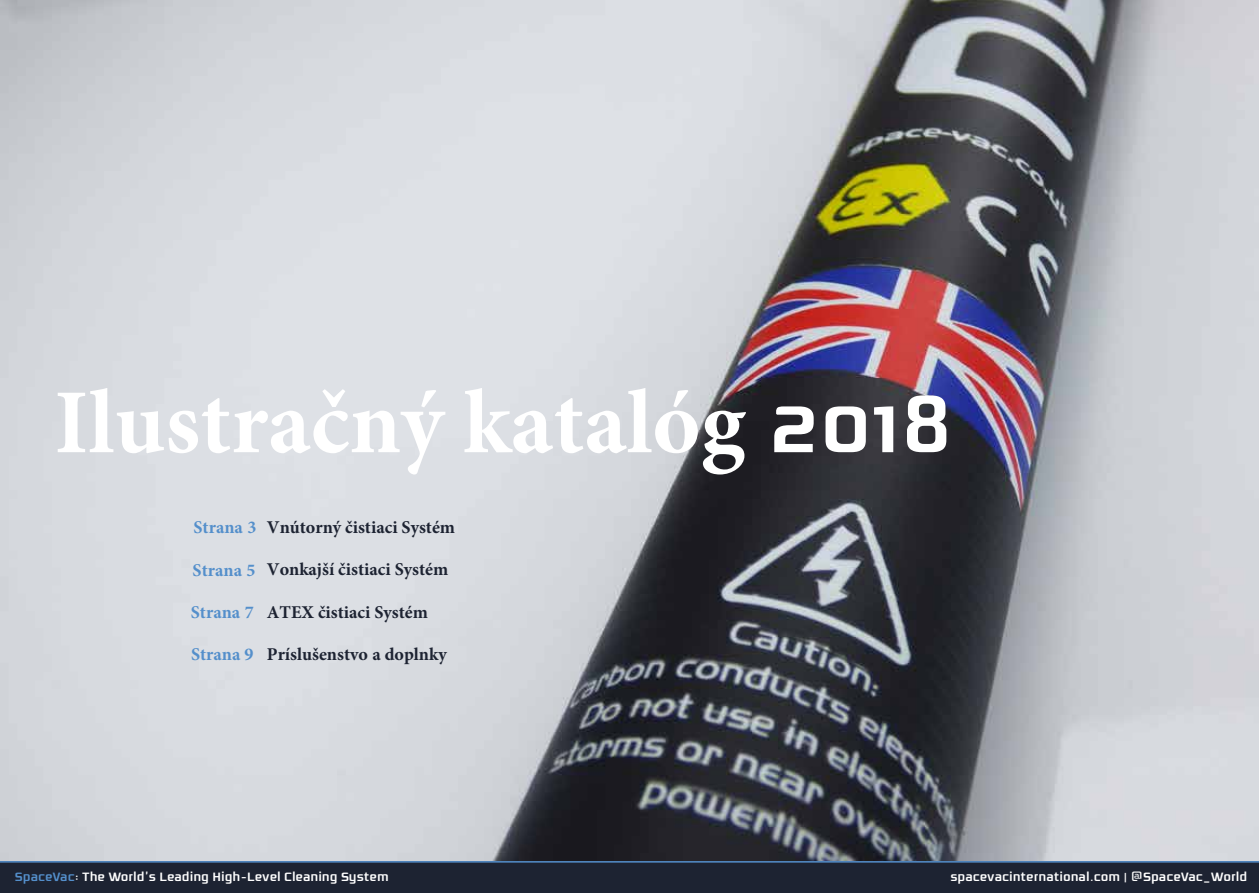
<style>
.page{position:relative;width:1259px;height:893px;background:#fff}
.page>*{position:absolute;margin:0;border:0;box-sizing:border-box;transform-origin:0 0}
.t1{font:700 91.5px "Minion Pro";color:#fff}
.t2{font:700 18px "Minion Pro";color:#1d2332}
.t3{font:700 18px "Minion Pro";color:#548fcb}
.t4{font:700 13.5px "Resea";color:#fff}
.s1{font-family:"Resea"}
.s2{color:#548fcb}
</style>
<div class="page">
<img style="left:0;top:0;width:1259px;height:861px">
<div style="left:0;top:861px;width:1259px;height:32px;background:#1d2332"></div>
<h1 class="t1" style="left:54px;top:358px;width:900px">Ilustračný katalóg <span class="s1">2018</span></h1>
<h2 class="t3" style="left:193px;top:514px;width:64px">Strana 3</h2>
<h2 class="t3" style="left:193px;top:557px;width:64px">Strana 5</h2>
<h2 class="t3" style="left:191px;top:599px;width:64px">Strana 7</h2>
<h2 class="t3" style="left:191px;top:642px;width:64px">Strana 9</h2>
<h2 class="t2" style="left:267px;top:514px;width:190px">Vnútorný čistiaci Systém</h2>
<h2 class="t2" style="left:267px;top:557px;width:183px">Vonkajší čistiaci Systém</h2>
<h2 class="t2" style="left:267px;top:599px;width:162px">ATEX čistiaci Systém</h2>
<h2 class="t2" style="left:267px;top:642px;width:181px">Príslušenstvo a doplnky</h2>
<p class="t4" style="left:15px;top:869px;width:375px"><span class="s2">SpaceVac</span>: The World’s Leading High-Level Cleaning System</p>
<p class="t4" style="left:950px;top:869px;width:298px">spacevacinternational.com | @SpaceVac_World</p>
</div>
